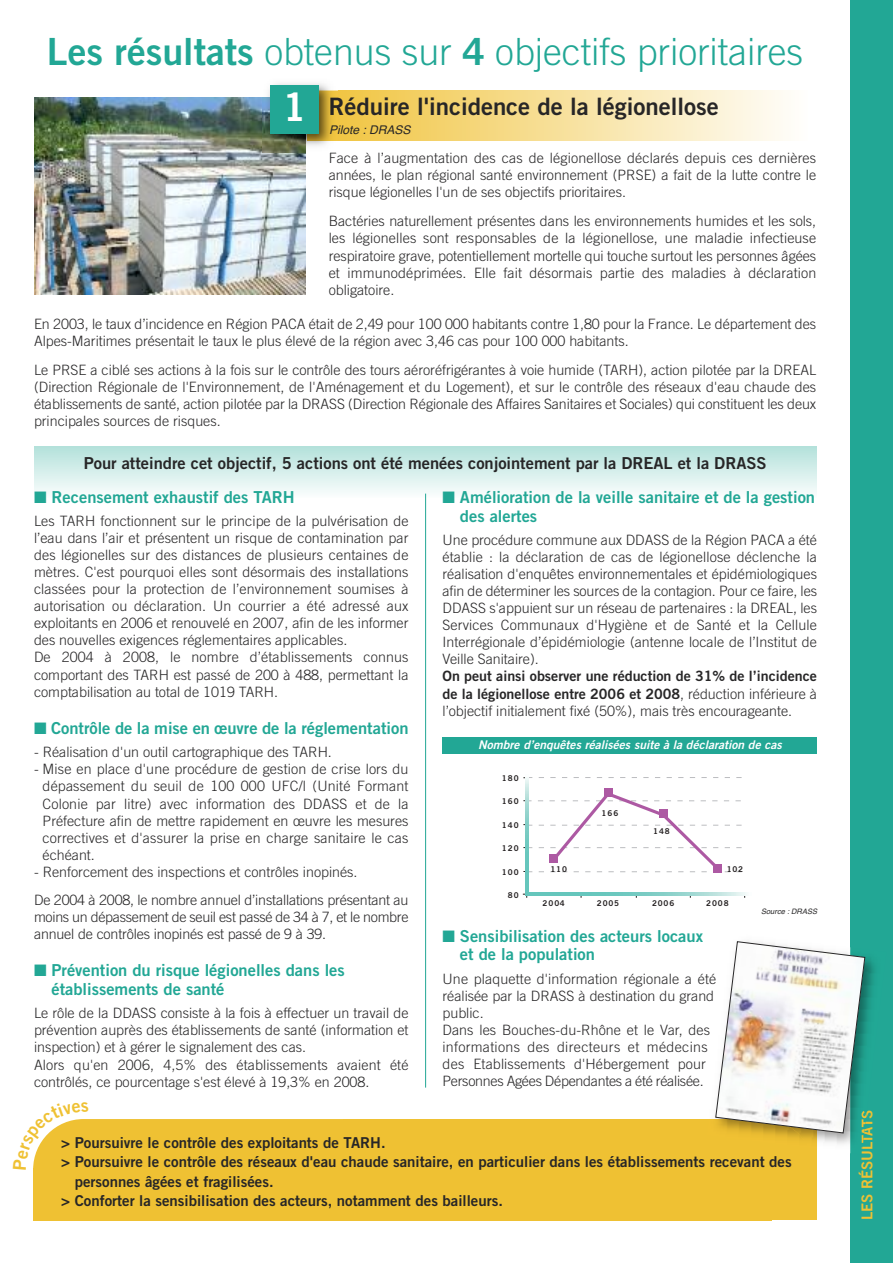
<style>
.page{position:relative;width:893px;height:1263px;background:#fff}
.page>*{position:absolute;margin:0;border:0;box-sizing:border-box;transform-origin:0 0}
.t1{font:300 37.5px "Trade Gothic";color:#22a795}
.t2{font:24px "Trade Gothic Bold Two";color:#272627}
.t3{font:16.5px/18.9px "Trade Gothic Bold Two";color:#22a795}
.t4{font:16.5px "Trade Gothic Bold Two";color:#272627}
.t5{font:15px "Trade Gothic Bold Two";color:#272627}
.t6{font:15px "Trade Gothic Bold Two";color:#efc133}
.t7{font:300 14.25px/17.1px "Trade Gothic";color:#272627;text-align:justify}
.t8{font:14.25px/17.1px "Trade Gothic Bold Two";color:#272627}
.t9{font:300 14.25px/17.1px "Trade Gothic";letter-spacing:-.02em;color:#272627}
.t10{font:italic 12px "Trade Gothic Bold Two";letter-spacing:.005em;color:#fff}
.t11{font:italic 12px "Helvetica";color:#272627}
.t12{font:7.95px "Trade Gothic Bold Two";letter-spacing:.12em;color:#231f20}
.t13{font:italic 7.5px "Helvetica";color:#272627}
.s1{font-family:"Trade Gothic Bold Two";font-weight:400}
.s2{font-size:39px;color:#fff}
.s3{font-family:"Trade Gothic";font-weight:300}
</style>
<div class="page">
<div style="left:298px;top:90px;width:509px;height:50px;background:linear-gradient(to right,#efc134,#fffefd)"></div>
<div style="left:850px;top:0;width:43px;height:1263px;background:#22a795"></div>
<div style="left:34px;top:446px;width:782px;height:51px;background:linear-gradient(to bottom,#b3e1da,#fafdfd)"></div>
<div style="left:33px;top:1119px;width:780px;height:101px;background:#efc133;border-radius:50px"></div>
<img style="left:34px;top:97px;width:272px;height:197px">
<img style="left:307px;top:97px;width:31px;height:56px">
<img style="left:268px;top:83px;width:70px;height:14px">
<img style="left:263px;top:97px;width:44px;height:56px">
<img style="left:330px;top:97px;width:8px;height:18px">
<div style="left:270px;top:85px;width:48px;height:48px;background:#22a795"></div>
<hr style="left:425px;top:494px;width:1px;height:593px;background:#22a795">
<img style="left:809px;top:1134px;width:41px;height:19px">
<img style="left:850px;top:958px;width:25px;height:196px">
<img style="left:859px;top:1111px;width:8px;height:43px">
<img style="left:808px;top:1134px;width:9px;height:15px">
<img style="left:764px;top:1134px;width:44px;height:13px">
<svg style="left:715px;top:941px;width:151px;height:193px"></svg>
<div style="left:442px;top:737px;width:375px;height:17px;background:#22a795"></div>
<svg style="left:524px;top:777px;width:218px;height:1px"></svg>
<div style="left:604px;top:788px;width:9px;height:9px;background:#ad59a3"></div>
<svg style="left:524px;top:789px;width:218px;height:84px"></svg>
<svg style="left:526px;top:777px;width:3px;height:115px"></svg>
<svg style="left:526px;top:892px;width:221px;height:3px"></svg>
<svg style="left:33px;top:1119px;width:50px;height:49px"></svg>
<h1 class="t1" style="left:47px;top:38px;width:758px"><span class="s1">Les résultats</span> obtenus sur <span class="s1">4</span> objectifs prioritaires</h1>
<h2 class="t2" style="left:282px;top:98px;width:438px"><span class="s2">1</span> Réduire l'incidence de la légionellose</h2>
<p class="t11" style="left:329px;top:123px;width:83px">Pilote : DRASS</p>
<p class="t7" style="left:329px;top:151px;width:489px">Face à l’augmentation des cas de légionellose déclarés depuis ces dernières années, le plan régional santé environnement (PRSE) a fait de la lutte contre le risque légionelles l'un de ses objectifs prioritaires.</p>
<p class="t7" style="left:329px;top:214px;width:489px">Bactéries naturellement présentes dans les environnements humides et les sols, les légionelles sont responsables de la légionellose, une maladie infectieuse respiratoire grave, potentiellement mortelle qui touche surtout les personnes âgées et immunodéprimées. Elle fait désormais partie des maladies à déclaration obligatoire.</p>
<p class="t7" style="left:34px;top:316px;width:784px">En 2003, le taux d’incidence en Région PACA était de 2,49 pour 100 000 habitants contre 1,80 pour la France. Le département des<br>Alpes-Maritimes présentait le taux le plus élevé de la région avec 3,46 cas pour 100 000 habitants.</p>
<p class="t7" style="left:34px;top:363px;width:784px">Le PRSE a ciblé ses actions à la fois sur le contrôle des tours aéroréfrigérantes à voie humide (TARH), action pilotée par la DREAL (Direction Régionale de l'Environnement, de l'Aménagement et du Logement), et sur le contrôle des réseaux d'eau chaude des établissements de santé, action pilotée par la DRASS (Direction Régionale des Affaires Sanitaires et Sociales) qui constituent les deux principales sources de risques.</p>
<p class="t4" style="left:84px;top:457px;width:684px">Pour atteindre cet objectif, 5 actions ont été menées conjointement par la DREAL et la DRASS</p>
<p class="t3" style="left:34px;top:489px;width:262px">■ Recensement exhaustif des TARH</p>
<p class="t7" style="left:34px;top:513px;width:376px;text-align:left">Les TARH fonctionnent sur le principe de la pulvérisation de l’eau dans l’air et présentent un risque de contamination par des légionelles sur des distances de plusieurs centaines de mètres. C'est pourquoi elles sont désormais des installations classées pour la protection de l’environnement soumises à autorisation ou déclaration. Un courrier a été adressé aux exploitants en 2006 et renouvelé en 2007, afin de les informer des nouvelles exigences réglementaires applicables.<br>De 2004 à 2008, le nombre d’établissements connus comportant des TARH est passé de 200 à 488, permettant la comptabilisation au total de 1019 TARH.</p>
<p class="t3" style="left:34px;top:720px;width:376px">■ Contrôle de la mise en œuvre de la réglementation</p>
<p class="t7" style="left:34px;top:745px;width:299px">- Réalisation d'un outil cartographique des TARH.</p>
<p class="t7" style="left:43px;top:762px;width:367px;text-indent:-9px">- Mise en place d'une procédure de gestion de crise lors du dépassement du seuil de 100 000 UFC/l (Unité Formant Colonie par litre) avec information des DDASS et de la Préfecture afin de mettre rapidement en œuvre les mesures correctives et d'assurer la prise en charge sanitaire le cas échéant.</p>
<p class="t7" style="left:34px;top:859px;width:376px;line-height:27.6px">- Renforcement des inspections et contrôles inopinés.<br>De 2004 à 2008, le nombre annuel d’installations présentant au</p>
<p class="t9" style="left:34px;top:909px;width:376px">moins un dépassement de seuil est passé de 34 à 7, et le nombre annuel de contrôles inopinés est passé de 9 à 39.</p>
<p class="t3" style="left:51px;top:962px;width:295px;text-indent:-17px">■ Prévention du risque légionelles dans les établissements de santé</p>
<p class="t7" style="left:34px;top:1006px;width:376px;text-align:left">Le rôle de la DDASS consiste à la fois à effectuer un travail de prévention auprès des établissements de santé (information et inspection) et à gérer le signalement des cas.<br>Alors qu'en 2006, 4,5% des établissements avaient été contrôlés, ce pourcentage s'est élevé à 19,3% en 2008.</p>
<p class="t3" style="left:460px;top:489px;width:357px;text-indent:-17px">■ Amélioration de la veille sanitaire et de la gestion des alertes</p>
<p class="t7" style="left:442px;top:532px;width:376px">Une procédure commune aux DDASS de la Région PACA a été établie : la déclaration de cas de légionellose déclenche la réalisation d'enquêtes environnementales et épidémiologiques afin de déterminer les sources de la contagion. Pour ce faire, les DDASS s'appuient sur un réseau de partenaires : la DREAL, les Services Communaux d'Hygiène et de Santé et la Cellule Interrégionale d’épidémiologie (antenne locale de l’Institut de Veille Sanitaire).</p>
<p class="t8" style="left:442px;top:669px;width:376px">On peut ainsi observer une réduction de 31% de l’incidence de la légionellose entre 2006 et 2008<span class="s3">, réduction inférieure à</span></p>
<p class="t7" style="left:442px;top:703px;width:351px">l’objectif initialement fixé (50%), mais très encourageante.</p>
<p class="t10" style="left:478px;top:740px;width:305px">Nombre d’enquêtes réalisées suite à la déclaration de cas</p>
<p class="t12" style="left:502px;top:775px;width:18px">180</p>
<p class="t12" style="left:502px;top:798px;width:18px">160</p>
<p class="t12" style="left:601px;top:810px;width:18px">166</p>
<p class="t12" style="left:502px;top:822px;width:18px">140</p>
<p class="t12" style="left:653px;top:828px;width:18px">148</p>
<p class="t12" style="left:502px;top:845px;width:18px">120</p>
<p class="t12" style="left:550px;top:866px;width:18px">110</p>
<p class="t12" style="left:727px;top:866px;width:18px">102</p>
<p class="t12" style="left:502px;top:869px;width:18px">100</p>
<p class="t12" style="left:508px;top:892px;width:12px">80</p>
<p class="t12" style="left:543px;top:901px;width:24px">2004</p>
<p class="t12" style="left:597px;top:901px;width:24px">2005</p>
<p class="t12" style="left:652px;top:901px;width:24px">2006</p>
<p class="t12" style="left:706px;top:901px;width:24px">2008</p>
<p class="t13" style="left:761px;top:907px;width:57px">Source : DRASS</p>
<p class="t3" style="left:460px;top:928px;width:245px;text-indent:-17px">■ Sensibilisation des acteurs locaux et de la population</p>
<p class="t7" style="left:442px;top:971px;width:275px;text-align:left">Une plaquette d'information régionale a été réalisée par la DRASS à destination du grand public.<br>Dans les Bouches-du-Rhône et le Var, des informations des directeurs et médecins des Etablissements d'Hébergement pour Personnes Agées Dépendantes a été réalisée.</p>
<p class="t5" style="left:61px;top:1137px;width:326px">&gt; Poursuivre le contrôle des exploitants de TARH.</p>
<p class="t5" style="left:61px;top:1156px;width:732px">&gt; Poursuivre le contrôle des réseaux d'eau chaude sanitaire, en particulier dans les établissements recevant des</p>
<p class="t5" style="left:75px;top:1176px;width:200px">personnes âgées et fragilisées.</p>
<p class="t5" style="left:61px;top:1195px;width:443px">&gt; Conforter la sensibilisation des acteurs, notamment des bailleurs.</p>
<p class="t6" style="left:862px;top:1220px;width:112px;rotate:-90deg">LES RÉSULTATS</p>
</div>
